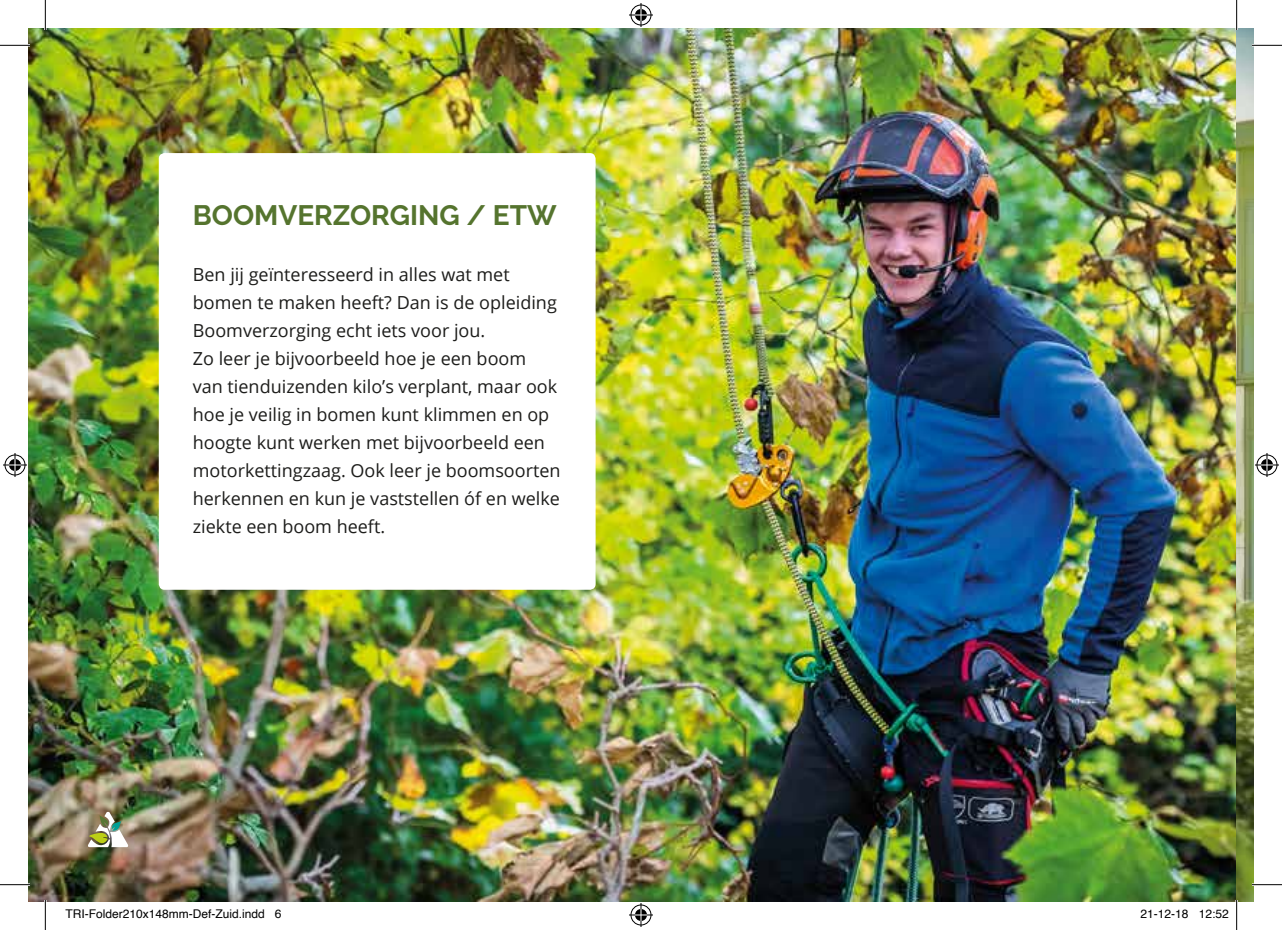
<style>
.page{position:relative;width:1282px;height:930px;background:#fff}
.page>*{position:absolute;margin:0;border:0;box-sizing:border-box;transform-origin:0 0}
.t1{font:700 28px "Raleway";color:#55742e}
.t2{font:18px/28px "Open Sans";color:#1d1d1b}
.t3{font:12px "Helvetica";color:#000}
</style>
<div class="page">
<img style="left:28px;top:28px;width:1208px;height:873px">
<svg style="left:1236px;top:28px;width:17px;height:873px;background:#8d9a65"></svg>
<div style="left:159px;top:153px;width:436px;height:437px;background:#fff;border-radius:6px"></div>
<svg style="left:88px;top:811px;width:45px;height:36px"></svg>
<hr style="left:0;top:44px;width:30px;height:3px;background:#fff">
<hr style="left:1251px;top:44px;width:30px;height:3px;background:#fff">
<hr style="left:0;top:883px;width:30px;height:3px;background:#fff">
<hr style="left:1251px;top:883px;width:30px;height:3px;background:#fff">
<hr style="left:44px;top:0;width:3px;height:30px;background:#fff">
<hr style="left:44px;top:900px;width:3px;height:30px;background:#fff">
<hr style="left:1235px;top:0;width:2px;height:30px;background:#fff">
<hr style="left:1235px;top:900px;width:2px;height:30px;background:#fff">
<hr style="left:0;top:45px;width:30px;height:1px;background:#000">
<hr style="left:1251px;top:45px;width:30px;height:1px;background:#000">
<hr style="left:0;top:884px;width:30px;height:1px;background:#000">
<hr style="left:1251px;top:884px;width:30px;height:1px;background:#000">
<hr style="left:45px;top:0;width:1px;height:30px;background:#000">
<hr style="left:45px;top:900px;width:1px;height:30px;background:#000">
<hr style="left:1236px;top:0;width:1px;height:30px;background:#000">
<hr style="left:1236px;top:900px;width:1px;height:30px;background:#000">
<svg style="left:629px;top:3px;width:24px;height:24px"></svg>
<svg style="left:629px;top:903px;width:24px;height:24px"></svg>
<svg style="left:3px;top:453px;width:24px;height:24px"></svg>
<svg style="left:1255px;top:453px;width:23px;height:24px"></svg>
<h1 class="t1" style="left:193px;top:199px;width:365px">BOOMVERZORGING / ETW</h1>
<p class="t2" style="left:193px;top:260px;width:369px">Ben jij geïnteresseerd in alles wat met bomen te maken heeft? Dan is de opleiding Boomverzorging echt iets voor jou.<br>Zo leer je bijvoorbeeld hoe je een boom van tienduizenden kilo’s verplant, maar ook hoe je veilig in bomen kunt klimmen en op hoogte kunt werken met bijvoorbeeld een motorkettingzaag. Ook leer je boomsoorten herkennen en kun je vaststellen óf en welke ziekte een boom heeft.</p>
<p class="t3" style="left:65px;top:904px;width:218px">TRI-Folder210x148mm-Def-Zuid.indd 6</p>
<p class="t3" style="left:1140px;top:904px;width:90px">21-12-18 12:52</p>
</div>
